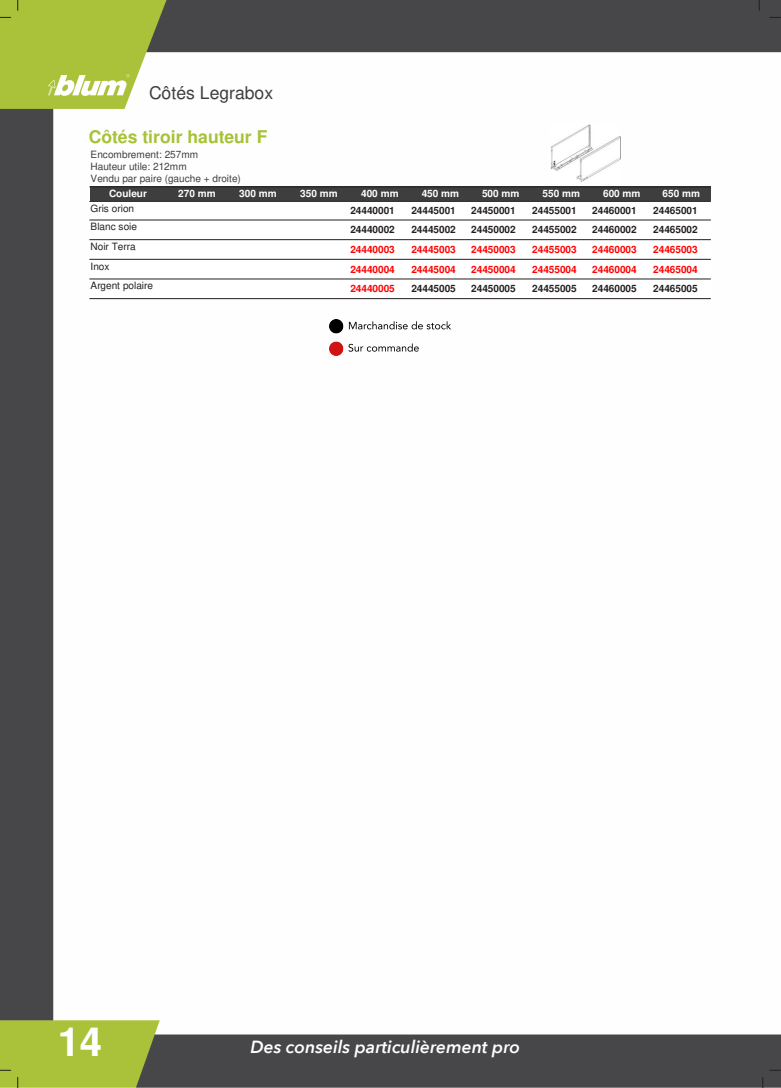
<style>
.page{position:relative;width:781px;height:1088px;background:#fff}
.page>*{position:absolute;margin:0;border:0;box-sizing:border-box;transform-origin:0 0}
.t1{font:700 40px "Helvetica";color:#fff}
.t2{font:italic 500 17.5px "Avenir Next";color:#fff}
.t3{font:700 17.5px "Helvetica";color:#a6c236}
.t4{font:17.5px "Helvetica";color:#3f3e3e}
.t5{font:700 10px "Helvetica";letter-spacing:-.005em;color:#231f20}
.t6{font:700 10px "Helvetica";letter-spacing:-.005em;color:#f00}
.t7{font:10px/12px "Helvetica";letter-spacing:-.005em;color:#3f3e3e}
.t8{font:700 10px "Helvetica";letter-spacing:-.005em;color:#fff}
.t9{font:10px "Helvetica";letter-spacing:-.005em;color:#231f20}
</style>
<div class="page">
<img style="left:0;top:0;width:780px;height:1088px">
<div style="left:90px;top:187px;width:620px;height:14px;background:#3f3e3e"></div>
<div style="left:90px;top:201px;width:620px;height:18px;background:#fff"></div>
<hr style="left:90px;top:219px;width:620px;height:1px;background:#fff">
<hr style="left:90px;top:220px;width:620px;height:1px;background:#231f20">
<div style="left:90px;top:221px;width:620px;height:18px;background:#fff"></div>
<hr style="left:90px;top:239px;width:620px;height:1px;background:#231f20">
<div style="left:90px;top:241px;width:620px;height:17px;background:#fff"></div>
<hr style="left:90px;top:258px;width:620px;height:1px;background:#fff">
<hr style="left:90px;top:259px;width:620px;height:1px;background:#231f20">
<div style="left:90px;top:260px;width:620px;height:18px;background:#fff"></div>
<hr style="left:90px;top:278px;width:620px;height:1px;background:#fff">
<hr style="left:90px;top:279px;width:620px;height:1px;background:#231f20">
<div style="left:90px;top:280px;width:620px;height:18px;background:#fff"></div>
<hr style="left:90px;top:298px;width:620px;height:1px;background:#231f20">
<hr style="left:90px;top:187px;width:620px;height:1px;background:#231f20">
<hr style="left:90px;top:201px;width:620px;height:1px;background:#231f20">
<img style="left:549px;top:124px;width:71px;height:59px">
<img style="left:329px;top:319px;width:122px;height:36px">
<p class="t4" style="left:149px;top:86px;width:125px">Côtés Legrabox</p>
<p class="t3" style="left:89px;top:129px;width:180px">Côtés tiroir hauteur F</p>
<p class="t7" style="left:90px;top:149px;width:152px">Encombrement: 257mm<br>Hauteur utile: 212mm<br>Vendu par paire (gauche + droite)</p>
<p class="t8" style="left:109px;top:189px;width:39px">Couleur</p>
<p class="t8" style="left:178px;top:189px;width:39px">270 mm</p>
<p class="t8" style="left:239px;top:189px;width:39px">300 mm</p>
<p class="t8" style="left:300px;top:189px;width:39px">350 mm</p>
<p class="t8" style="left:361px;top:189px;width:39px">400 mm</p>
<p class="t8" style="left:421px;top:189px;width:39px">450 mm</p>
<p class="t8" style="left:481px;top:189px;width:39px">500 mm</p>
<p class="t8" style="left:542px;top:189px;width:39px">550 mm</p>
<p class="t8" style="left:602px;top:189px;width:39px">600 mm</p>
<p class="t8" style="left:662px;top:189px;width:39px">650 mm</p>
<p class="t9" style="left:90px;top:204px;width:45px">Gris orion</p>
<p class="t5" style="left:350px;top:206px;width:46px">24440001</p>
<p class="t5" style="left:411px;top:206px;width:46px">24445001</p>
<p class="t5" style="left:471px;top:206px;width:46px">24450001</p>
<p class="t5" style="left:532px;top:206px;width:46px">24455001</p>
<p class="t5" style="left:592px;top:206px;width:46px">24460001</p>
<p class="t5" style="left:652px;top:206px;width:46px">24465001</p>
<p class="t9" style="left:90px;top:223px;width:48px">Blanc soie</p>
<p class="t5" style="left:350px;top:226px;width:46px">24440002</p>
<p class="t5" style="left:411px;top:226px;width:46px">24445002</p>
<p class="t5" style="left:471px;top:226px;width:46px">24450002</p>
<p class="t5" style="left:532px;top:226px;width:46px">24455002</p>
<p class="t5" style="left:592px;top:226px;width:46px">24460002</p>
<p class="t5" style="left:652px;top:226px;width:46px">24465002</p>
<p class="t9" style="left:90px;top:242px;width:47px">Noir Terra</p>
<p class="t6" style="left:350px;top:245px;width:46px">24440003</p>
<p class="t6" style="left:411px;top:245px;width:46px">24445003</p>
<p class="t6" style="left:471px;top:245px;width:46px">24450003</p>
<p class="t6" style="left:532px;top:245px;width:46px">24455003</p>
<p class="t6" style="left:592px;top:245px;width:46px">24460003</p>
<p class="t6" style="left:652px;top:245px;width:46px">24465003</p>
<p class="t9" style="left:90px;top:262px;width:20px">Inox</p>
<p class="t6" style="left:350px;top:265px;width:46px">24440004</p>
<p class="t6" style="left:411px;top:265px;width:46px">24445004</p>
<p class="t6" style="left:471px;top:265px;width:46px">24450004</p>
<p class="t6" style="left:532px;top:265px;width:46px">24455004</p>
<p class="t6" style="left:592px;top:265px;width:46px">24460004</p>
<p class="t6" style="left:652px;top:265px;width:46px">24465004</p>
<p class="t9" style="left:90px;top:282px;width:64px">Argent polaire</p>
<p class="t6" style="left:350px;top:285px;width:46px">24440005</p>
<p class="t5" style="left:411px;top:285px;width:46px">24445005</p>
<p class="t5" style="left:471px;top:285px;width:46px">24450005</p>
<p class="t5" style="left:532px;top:285px;width:46px">24455005</p>
<p class="t5" style="left:592px;top:285px;width:46px">24460005</p>
<p class="t5" style="left:652px;top:285px;width:46px">24465005</p>
<p class="t1" style="left:58px;top:1025px;width:46px">14</p>
<p class="t2" style="left:250px;top:1032px;width:271px">Des conseils particulièrement pro</p>
</div>
